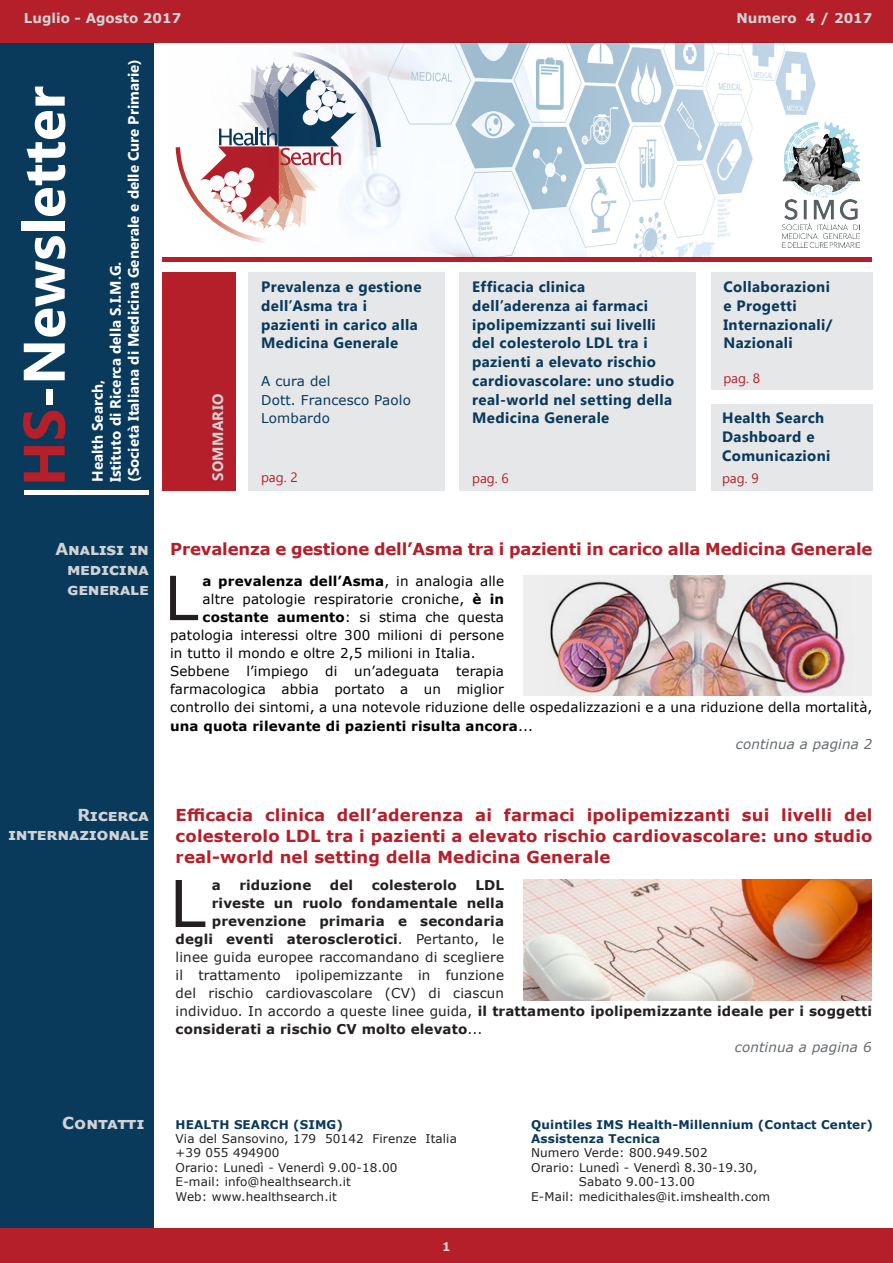
<style>
.page{position:relative;width:893px;height:1263px;background:#fff}
.page>*{position:absolute;margin:0;border:0;box-sizing:border-box;transform-origin:0 0}
.TXT_PARAGRAFO{font:64.65px "Verdana";color:#231f20}
.TXT_PARAGRAFO-2{font:60.9px "Verdana";color:#231f20}
.t1{font:700 58.5px "Gadugi";color:#fff}
.TXT_PARAGRAFO-3{font:700 16.5px/21px "Verdana";letter-spacing:-.01em;color:#b41f2a;text-align:justify}
.t2{font:700 16.5px "Verdana";letter-spacing:-.02em;color:#d1d2d4}
.TXT_PARAGRAFO-4{font:700 15px/18.8px "Gadugi";letter-spacing:.025em;color:#09395b}
.t3{font:700 15px "Gadugi";color:#fff}
.t4{font:700 15px "Gadugi";letter-spacing:.02em;color:#d1d2d4}
.TXT_PARAGRAFO-5{font:13.5px "Verdana";letter-spacing:.01em;color:#000001}
.TXT_PARAGRAFO-6{font:700 13.5px "Verdana";letter-spacing:.01em;color:#231f20}
.TXT_PARAGRAFO-7{font:13.5px "Verdana";letter-spacing:.01em;color:#231f20}
.TXT_PARAGRAFO-8{font:700 13.5px "Verdana";letter-spacing:.01em;color:#000001}
.TXT_PARAGRAFO-9{font:13.5px/18.8px "Verdana";letter-spacing:.01em;color:#09395b}
.TXT_PARAGRAFO-10{font:italic 13.5px "Verdana";letter-spacing:.01em;color:#666b6e}
.t5{font:700 13.5px "Verdana";color:#d1d2d4}
.TXT_PARAGRAFO-11{font:13.5px "Gadugi";letter-spacing:-.005em;color:#b41f2a}
.COLONNA_DESTRA{font:12px "Verdana";letter-spacing:.01em;color:#231f20}
.COLONNA_DESTRA-2{font:700 12px "Verdana";letter-spacing:.01em;color:#09395b}
.COLONNA_DESTRA-3{font:700 12px "Verdana";color:#d1d2d4}
.s1{color:#b41f2a}
.s2{font-weight:400}
.s3{font-weight:700}
</style>
<div class="page">
<div style="left:248px;top:272px;width:196px;height:218px;background:#e6e7e9"></div>
<div style="left:711px;top:272px;width:161px;height:118px;background:#e6e7e9"></div>
<div style="left:711px;top:404px;width:161px;height:86px;background:#e6e7e9"></div>
<div style="left:459px;top:272px;width:237px;height:218px;background:#e6e7e9"></div>
<div style="left:0;top:43px;width:153px;height:1220px;background:#09395b"></div>
<div style="left:0;top:0;width:893px;height:43px;background:#b41f2a"></div>
<div style="left:0;top:1228px;width:893px;height:35px;background:#b41f2a"></div>
<hr style="left:162px;top:258px;width:709px;height:4px;background:#b41f2a">
<div style="left:24px;top:490px;width:125px;height:5px;background:#fff"></div>
<div style="left:162px;top:272px;width:73px;height:218px;background:#b41f2a"></div>
<img style="left:523px;top:879px;width:348px;height:121px">
<img style="left:162px;top:43px;width:675px;height:215px">
<img style="left:782px;top:200px;width:78px;height:48px">
<img style="left:783px;top:118px;width:78px;height:84px">
<img style="left:523px;top:575px;width:348px;height:120px">
<p class="t5" style="left:24px;top:9px;width:159px">Luglio - Agosto 2017</p>
<p class="t1" style="left:9px;top:486px;width:402px;rotate:-90deg"><span class="s1">HS</span>-Newsletter</p>
<p class="t3" style="left:125px;top:482px;width:424px;rotate:-90deg">(Società Italiana di Medicina Generale e delle Cure Primarie)</p>
<p class="t3" style="left:107px;top:482px;width:222px;rotate:-90deg">Istituto di Ricerca della S.I.M.G.</p>
<p class="t3" style="left:89px;top:482px;width:103px;rotate:-90deg">Health Search,</p>
<p class="t4" style="left:209px;top:481px;width:89px;rotate:-90deg">SOMMARIO</p>
<p class="TXT_PARAGRAFO-4" style="left:261px;top:277px;width:162px">Prevalenza e gestione dell’Asma tra i pazienti in carico alla<br>Medicina Generale</p>
<p class="TXT_PARAGRAFO-9" style="left:261px;top:371px;width:71px">A cura del</p>
<p class="TXT_PARAGRAFO-9" style="left:261px;top:390px;width:151px">Dott. Francesco Paolo<br>Lombardo</p>
<p class="TXT_PARAGRAFO-11" style="left:261px;top:469px;width:38px">pag. 2</p>
<p class="t5" style="left:736px;top:9px;width:138px">Numero 4 / 2017</p>
<p class="TXT_PARAGRAFO-4" style="left:472px;top:277px;width:204px">Efficacia clinica dell’aderenza ai farmaci ipolipemizzanti sui livelli del colesterolo LDL tra i pazienti a elevato rischio cardiovascolare: uno studio real-world nel setting della<br>Medicina Generale</p>
<p class="TXT_PARAGRAFO-11" style="left:472px;top:470px;width:38px">pag. 6</p>
<p class="TXT_PARAGRAFO-4" style="left:723px;top:277px;width:108px">Collaborazioni</p>
<p class="TXT_PARAGRAFO-4" style="left:723px;top:296px;width:75px">e Progetti</p>
<p class="TXT_PARAGRAFO-4" style="left:723px;top:315px;width:111px">Internazionali/</p>
<p class="TXT_PARAGRAFO-4" style="left:723px;top:333px;width:71px">Nazionali</p>
<p class="TXT_PARAGRAFO-11" style="left:723px;top:370px;width:38px">pag. 8</p>
<p class="TXT_PARAGRAFO-4" style="left:722px;top:409px;width:104px">Health Search<br>Dashboard e</p>
<p class="TXT_PARAGRAFO-4" style="left:722px;top:446px;width:110px">Comunicazioni</p>
<p class="TXT_PARAGRAFO-11" style="left:722px;top:470px;width:38px">pag. 9</p>
<p class="t2" style="left:56px;top:537px;width:95px">Analisi in</p>
<p class="t2" style="left:67px;top:557px;width:83px">medicina</p>
<p class="t2" style="left:67px;top:577px;width:83px">generale</p>
<p class="TXT_PARAGRAFO-3" style="left:170px;top:538px;width:704px">Prevalenza e gestione dell’Asma tra i pazienti in carico alla Medicina Generale</p>
<p class="TXT_PARAGRAFO-2" style="left:164px;top:556px;width:35px">L</p>
<p class="TXT_PARAGRAFO-8" style="left:203px;top:571px;width:303px">a prevalenza dell’Asma<span class="s2">, in analogia alle</span></p>
<p class="TXT_PARAGRAFO-5" style="left:203px;top:589px;width:303px">altre patologie respiratorie croniche, <span class="s3">è in</span></p>
<p class="TXT_PARAGRAFO-5" style="left:203px;top:607px;width:303px"><span class="s3">costante aumento</span>: si stima che questa</p>
<p class="TXT_PARAGRAFO-5" style="left:170px;top:625px;width:335px">patologia interessi oltre 300 milioni di persone</p>
<p class="TXT_PARAGRAFO-5" style="left:170px;top:643px;width:307px">in tutto il mondo e oltre 2,5 milioni in Italia.</p>
<p class="TXT_PARAGRAFO-5" style="left:170px;top:661px;width:335px">Sebbene l’impiego di un’adeguata terapia</p>
<p class="TXT_PARAGRAFO-5" style="left:170px;top:679px;width:335px">farmacologica abbia portato a un miglior</p>
<p class="TXT_PARAGRAFO-5" style="left:170px;top:698px;width:704px">controllo dei sintomi, a una notevole riduzione delle ospedalizzazioni e a una riduzione della mortalità,</p>
<p class="TXT_PARAGRAFO-8" style="left:170px;top:717px;width:364px">una quota rilevante di pazienti risulta ancora<span class="s2">...</span></p>
<p class="TXT_PARAGRAFO-10" style="left:736px;top:735px;width:138px">continua a pagina 2</p>
<p class="t2" style="left:77px;top:803px;width:73px">Ricerca</p>
<p class="t2" style="left:8px;top:823px;width:142px">internazionale</p>
<p class="TXT_PARAGRAFO-3" style="left:176px;top:804px;width:698px">Efficacia clinica dell’aderenza ai farmaci ipolipemizzanti sui livelli del colesterolo LDL tra i pazienti a elevato rischio cardiovascolare: uno studio real-world nel setting della Medicina Generale</p>
<p class="TXT_PARAGRAFO" style="left:169px;top:859px;width:38px">L</p>
<p class="TXT_PARAGRAFO-6" style="left:212px;top:875px;width:11px">a</p>
<p class="TXT_PARAGRAFO-6" style="left:239px;top:875px;width:73px">riduzione</p>
<p class="TXT_PARAGRAFO-6" style="left:330px;top:875px;width:25px">del</p>
<p class="TXT_PARAGRAFO-6" style="left:372px;top:875px;width:87px">colesterolo</p>
<p class="TXT_PARAGRAFO-6" style="left:475px;top:875px;width:30px">LDL</p>
<p class="TXT_PARAGRAFO-6" style="left:212px;top:893px;width:294px">riveste un ruolo fondamentale nella</p>
<p class="TXT_PARAGRAFO-6" style="left:212px;top:911px;width:294px">prevenzione primaria e secondaria</p>
<p class="TXT_PARAGRAFO-6" style="left:176px;top:929px;width:330px">degli eventi aterosclerotici<span class="s2">. Pertanto, le</span></p>
<p class="TXT_PARAGRAFO-7" style="left:176px;top:948px;width:330px">linee guida europee raccomandano di scegliere</p>
<p class="TXT_PARAGRAFO-7" style="left:176px;top:966px;width:330px">il trattamento ipolipemizzante in funzione</p>
<p class="TXT_PARAGRAFO-7" style="left:176px;top:984px;width:330px">del rischio cardiovascolare (CV) di ciascun</p>
<p class="TXT_PARAGRAFO-6" style="left:176px;top:1001px;width:698px"><span class="s2">individuo. In accordo a queste linee guida,</span> il trattamento ipolipemizzante ideale per i soggetti</p>
<p class="TXT_PARAGRAFO-6" style="left:176px;top:1019px;width:308px">considerati a rischio CV molto elevato<span class="s2">...</span></p>
<p class="TXT_PARAGRAFO-10" style="left:735px;top:1038px;width:138px">continua a pagina 6</p>
<p class="t2" style="left:62px;top:1111px;width:84px">Contatti</p>
<p class="COLONNA_DESTRA-2" style="left:176px;top:1116px;width:169px">HEALTH SEARCH (SIMG)</p>
<p class="COLONNA_DESTRA" style="left:176px;top:1130px;width:283px">Via del Sansovino, 179 50142 Firenze Italia</p>
<p class="COLONNA_DESTRA" style="left:176px;top:1145px;width:105px">+39 055 494900</p>
<p class="COLONNA_DESTRA" style="left:176px;top:1159px;width:223px">Orario: Lunedì - Venerdì 9.00-18.00</p>
<p class="COLONNA_DESTRA" style="left:176px;top:1173px;width:177px">E-mail: info@healthsearch.it</p>
<p class="COLONNA_DESTRA" style="left:176px;top:1188px;width:163px">Web: www.healthsearch.it</p>
<p class="COLONNA_DESTRA-3" style="left:442px;top:1238px;width:10px">1</p>
<p class="COLONNA_DESTRA-2" style="left:531px;top:1116px;width:343px">Quintiles IMS Health-Millennium (Contact Center)</p>
<p class="COLONNA_DESTRA-2" style="left:531px;top:1130px;width:130px">Assistenza Tecnica</p>
<p class="COLONNA_DESTRA" style="left:531px;top:1145px;width:178px">Numero Verde: 800.949.502</p>
<p class="COLONNA_DESTRA" style="left:531px;top:1159px;width:228px">Orario: Lunedì - Venerdì 8.30-19.30,</p>
<p class="COLONNA_DESTRA" style="left:579px;top:1173px;width:117px">Sabato 9.00-13.00</p>
<p class="COLONNA_DESTRA" style="left:531px;top:1188px;width:241px">E-Mail: medicithales@it.imshealth.com</p>
</div>
